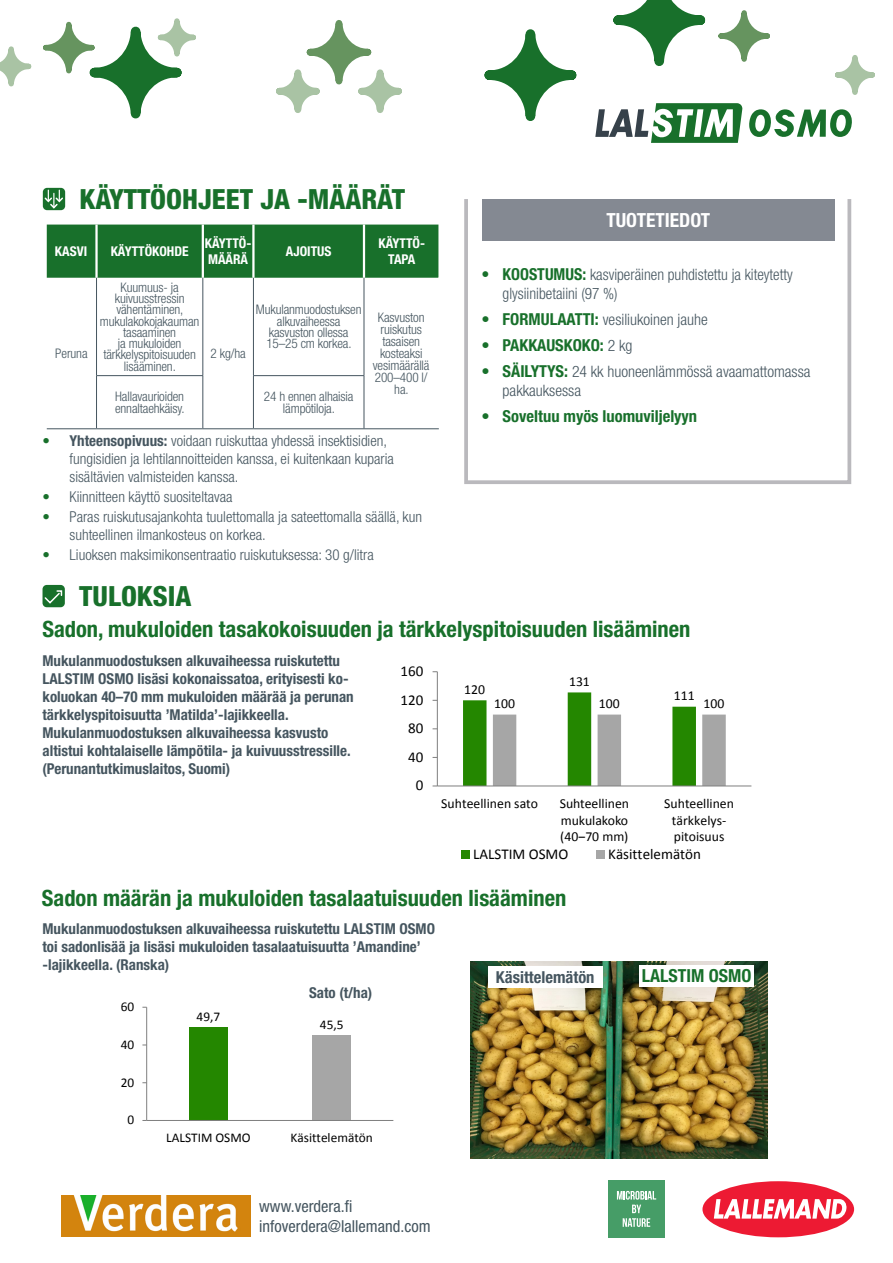
<style>
.page{position:relative;width:893px;height:1263px;background:#fff}
.page>*{position:absolute;margin:0;border:0;box-sizing:border-box;transform-origin:0 0}
.t1{font:800 condensed 27.75px "Helvetica Neue LT Std";color:#18702b}
.t2{font:700 condensed 22.5px "Helvetica Neue LT Std";color:#18702b}
.t3{font:700 condensed 19.5px "Helvetica Neue LT Std";color:#fff}
.t4{font:700 condensed 18px "Helvetica Neue LT Std";color:#18702b}
.t5{font:700 condensed 16.5px "Helvetica Neue LT Std";color:#18702b}
.t6{font:condensed 16.5px "Helvetica Neue LT Std";color:#45555f}
.t7{font:700 condensed 16.5px "Helvetica Neue LT Std";color:#45555f}
.t8{font:300 condensed 15.75px/18.9px "Helvetica Neue LT Std";color:#45555f}
.t9{font:700 condensed 15px/18px "Helvetica Neue LT Std";color:#45555f}
.t10{font:300 condensed 15px/18px "Helvetica Neue LT Std";color:#45555f}
.t11{font:15px "Calibri";color:#000}
.t12{font:13.8px/16.8px "Calibri";color:#000;text-align:justify}
.t13{font:700 condensed 13.5px/16.2px "Helvetica Neue LT Std";color:#fff}
.t14{font:13.35px "Calibri";color:#000}
.t15{font:300 condensed 13.2px/11.2px "Helvetica Neue LT Std";letter-spacing:-.01em;color:#45555f;text-align:center}
.s1{font-weight:700;color:#18702b}
.s2{font-weight:700}
.s3{font-weight:700;font-size:16.5px;color:#18702b}
.s4{font-weight:300;font-size:15.75px;color:#45555f}
</style>
<div class="page">
<svg style="left:276px;top:20px;width:126px;height:93px"></svg>
<svg style="left:484px;top:29px;width:93px;height:92px"></svg>
<div style="left:47px;top:225px;width:391px;height:53px;background:#18702b"></div>
<hr style="left:96px;top:278px;width:1px;height:97px;background:#45555f">
<hr style="left:202px;top:278px;width:1px;height:97px;background:#45555f">
<hr style="left:253px;top:278px;width:1px;height:97px;background:#45555f">
<hr style="left:364px;top:278px;width:1px;height:97px;background:#45555f">
<hr style="left:96px;top:375px;width:107px;height:1px;background:#45555f">
<hr style="left:96px;top:376px;width:1px;height:52px;background:#45555f">
<hr style="left:202px;top:376px;width:1px;height:52px;background:#45555f">
<hr style="left:253px;top:375px;width:111px;height:1px;background:#45555f">
<hr style="left:253px;top:376px;width:1px;height:52px;background:#45555f">
<hr style="left:364px;top:376px;width:1px;height:52px;background:#45555f">
<hr style="left:47px;top:428px;width:50px;height:1px;background:#45555f">
<hr style="left:97px;top:428px;width:106px;height:1px;background:#45555f">
<hr style="left:203px;top:428px;width:50px;height:1px;background:#45555f">
<hr style="left:253px;top:428px;width:111px;height:1px;background:#45555f">
<hr style="left:364px;top:428px;width:75px;height:1px;background:#45555f">
<hr style="left:95px;top:225px;width:3px;height:53px;background:#fff">
<hr style="left:202px;top:225px;width:2px;height:53px;background:#fff">
<hr style="left:252px;top:225px;width:3px;height:53px;background:#fff">
<hr style="left:363px;top:225px;width:2px;height:53px;background:#fff">
<div style="left:482px;top:199px;width:353px;height:42px;background:#848992"></div>
<div style="left:464px;top:197px;width:387px;height:287px;border:4px solid #bab9bd"></div>
<svg style="left:595px;top:0;width:280px;height:208px"></svg>
<svg style="left:0;top:18px;width:196px;height:192px"></svg>
<div style="left:43px;top:585px;width:22px;height:22px;background:#18702b;border-radius:4px"></div>
<svg style="left:44px;top:590px;width:19px;height:14px"></svg>
<div style="left:608px;top:1180px;width:57px;height:57px;background:#469d67"></div>
<svg style="left:617px;top:1191px;width:39px;height:36px"></svg>
<div style="left:702px;top:1181px;width:152px;height:56px;background:#ed1a33;border-radius:50%"></div>
<svg style="left:714px;top:1199px;width:133px;height:19px"></svg>
<img style="left:62px;top:1195px;width:189px;height:41px">
<img style="left:471px;top:961px;width:296px;height:198px">
<div style="left:639px;top:965px;width:115px;height:21px;background:#fff"></div>
<div style="left:488px;top:966px;width:115px;height:22px;background:#fff"></div>
<svg style="left:463px;top:692px;width:263px;height:94px"></svg>
<hr style="left:437px;top:672px;width:1px;height:114px;background:#7f7f7f">
<hr style="left:437px;top:786px;width:314px;height:1px;background:#7f7f7f">
<div style="left:461px;top:850px;width:8px;height:8px;background:#248700"></div>
<div style="left:596px;top:850px;width:8px;height:8px;background:#a6a6a6"></div>
<div style="left:189px;top:1027px;width:39px;height:93px;background:#248700"></div>
<div style="left:312px;top:1034px;width:39px;height:86px;background:#a6a6a6"></div>
<hr style="left:146px;top:1007px;width:1px;height:113px;background:#7f7f7f">
<hr style="left:147px;top:1120px;width:246px;height:1px;background:#7f7f7f">
<p class="t1" style="left:80px;top:182px;width:327px">KÄYTTÖOHJEET JA -MÄÄRÄT</p>
<p class="t13" style="left:55px;top:243px;width:34px">KASVI</p>
<p class="t13" style="left:111px;top:243px;width:80px">KÄYTTÖKOHDE</p>
<p class="t13" style="left:205px;top:235px;width:48px">KÄYTTÖ-<br>MÄÄRÄ</p>
<p class="t13" style="left:286px;top:243px;width:47px">AJOITUS</p>
<p class="t13" style="left:379px;top:235px;width:48px;text-align:center">KÄYTTÖ-<br>TAPA</p>
<p class="t15" style="left:55px;top:347px;width:34px">Peruna</p>
<p class="t15" style="left:100px;top:281px;width:101px">Kuumuus- ja kuivuusstressin vähentäminen, mukulakokojakauman tasaaminen<br>ja mukuloiden tärkkelyspitoisuuden lisääminen.</p>
<p class="t15" style="left:256px;top:304px;width:107px">Mukulanmuodostuksen alkuvaiheessa kasvuston ollessa<br>15–25 cm korkea.</p>
<p class="t15" style="left:373px;top:311px;width:58px;line-height:12px">Kasvuston ruiskutus tasaisen kosteaksi vesimäärällä<br>200–400 l/ ha.</p>
<p class="t15" style="left:211px;top:347px;width:37px">2 kg/ha</p>
<p class="t15" style="left:115px;top:391px;width:71px;text-align:left">Hallavaurioiden ennaltaehkäisy.</p>
<p class="t15" style="left:264px;top:391px;width:91px">24 h ennen alhaisia lämpötiloja.</p>
<p class="t10" style="left:70px;top:431px;width:326px;text-indent:-27px"><span class="s1">•</span> <span class="s2">Yhteensopivuus:</span> voidaan ruiskuttaa yhdessä insektisidien, fungisidien ja lehtilannoitteiden kanssa, ei kuitenkaan kuparia sisältävien valmisteiden kanssa.</p>
<p class="t10" style="left:43px;top:487px;width:191px"><span class="s1">•</span> Kiinnitteen käyttö suositeltavaa</p>
<p class="t10" style="left:70px;top:507px;width:354px;text-indent:-27px"><span class="s1">•</span> Paras ruiskutusajankohta tuulettomalla ja sateettomalla säällä, kun suhteellinen ilmankosteus on korkea.</p>
<p class="t10" style="left:43px;top:546px;width:333px"><span class="s1">•</span> Liuoksen maksimikonsentraatio ruiskutuksessa: 30 g/litra</p>
<p class="t3" style="left:606px;top:208px;width:105px">TUOTETIEDOT</p>
<p class="t8" style="left:503px;top:265px;width:292px;text-indent:-21px"><span class="s3">• KOOSTUMUS:</span> kasviperäinen puhdistettu ja kiteytetty glysiinibetaiini (97 %)</p>
<p class="t8" style="left:481px;top:310px;width:228px"><span class="s3">• FORMULAATTI:</span> vesiliukoinen jauhe</p>
<p class="t5" style="left:481px;top:335px;width:153px">• PAKKAUSKOKO: <span class="s4">2 kg</span></p>
<p class="t8" style="left:503px;top:362px;width:309px;text-indent:-21px"><span class="s3">• SÄILYTYS:</span> 24 kk huoneenlämmössä avaamattomassa pakkauksessa</p>
<p class="t5" style="left:481px;top:406px;width:217px">• Soveltuu myös luomuviljelyyn</p>
<p class="t1" style="left:79px;top:579px;width:114px">TULOKSIA</p>
<p class="t2" style="left:42px;top:615px;width:650px">Sadon, mukuloiden tasakokoisuuden ja tärkkelyspitoisuuden lisääminen</p>
<p class="t9" style="left:43px;top:652px;width:313px">Mukulanmuodostuksen alkuvaiheessa ruiskutettu LALSTIM OSMO lisäsi kokonaissatoa, erityisesti ko&shy;koluokan 40–70 mm mukuloiden määrää ja perunan tärkkelyspitoisuutta ’Matilda’-lajikkeella.<br>Mukulanmuodostuksen alkuvaiheessa kasvusto altistui kohtalaiselle lämpötila- ja kuivuusstressille.</p>
<p class="t9" style="left:43px;top:760px;width:189px">(Perunantutkimuslaitos, Suomi)</p>
<p class="t11" style="left:401px;top:661px;width:24px">160</p>
<p class="t11" style="left:401px;top:690px;width:24px">120</p>
<p class="t11" style="left:408px;top:719px;width:17px">80</p>
<p class="t11" style="left:408px;top:747px;width:17px">40</p>
<p class="t11" style="left:416px;top:776px;width:9px">0</p>
<p class="t12" style="left:464px;top:681px;width:22px">120</p>
<p class="t12" style="left:569px;top:673px;width:22px">131</p>
<p class="t12" style="left:674px;top:687px;width:22px">111</p>
<p class="t12" style="left:494px;top:695px;width:22px">100</p>
<p class="t12" style="left:599px;top:695px;width:22px">100</p>
<p class="t12" style="left:704px;top:695px;width:22px">100</p>
<p class="t12" style="left:441px;top:795px;width:98px">Suhteellinen sato</p>
<p class="t12" style="left:560px;top:795px;width:71px">Suhteellinen mukulakoko (40‒70 mm)</p>
<p class="t12" style="left:664px;top:795px;width:71px;text-align:center">Suhteellinen tärkkelys&shy;pitoisuus</p>
<p class="t11" style="left:473px;top:844px;width:97px">LALSTIM OSMO</p>
<p class="t11" style="left:608px;top:844px;width:94px">Käsittelemätön</p>
<p class="t2" style="left:42px;top:884px;width:526px">Sadon määrän ja mukuloiden tasalaatuisuuden lisääminen</p>
<p class="t9" style="left:43px;top:919px;width:394px">Mukulanmuodostuksen alkuvaiheessa ruiskutettu LALSTIM OSMO toi sadonlisää ja lisäsi mukuloiden tasalaatuisuutta ’Amandine’</p>
<p class="t9" style="left:43px;top:955px;width:128px">-lajikkeella. (Ranska)</p>
<p class="t14" style="left:121px;top:998px;width:15px">60</p>
<p class="t14" style="left:121px;top:1036px;width:15px">40</p>
<p class="t14" style="left:121px;top:1074px;width:15px">20</p>
<p class="t14" style="left:128px;top:1111px;width:8px">0</p>
<p class="t14" style="left:197px;top:1008px;width:25px">49,7</p>
<p class="t9" style="left:309px;top:983px;width:65px">Sato (t/ha)</p>
<p class="t14" style="left:320px;top:1016px;width:25px">45,5</p>
<p class="t14" style="left:166px;top:1129px;width:86px">LALSTIM OSMO</p>
<p class="t14" style="left:290px;top:1129px;width:84px">Käsittelemätön</p>
<p class="t6" style="left:259px;top:1197px;width:95px">www.verdera.fi</p>
<p class="t6" style="left:259px;top:1217px;width:173px">infoverdera@lallemand.com</p>
<p class="t7" style="left:496px;top:967px;width:100px">Käsittelemätön</p>
<p class="t4" style="left:642px;top:965px;width:111px">LALSTIM OSMO</p>
</div>
